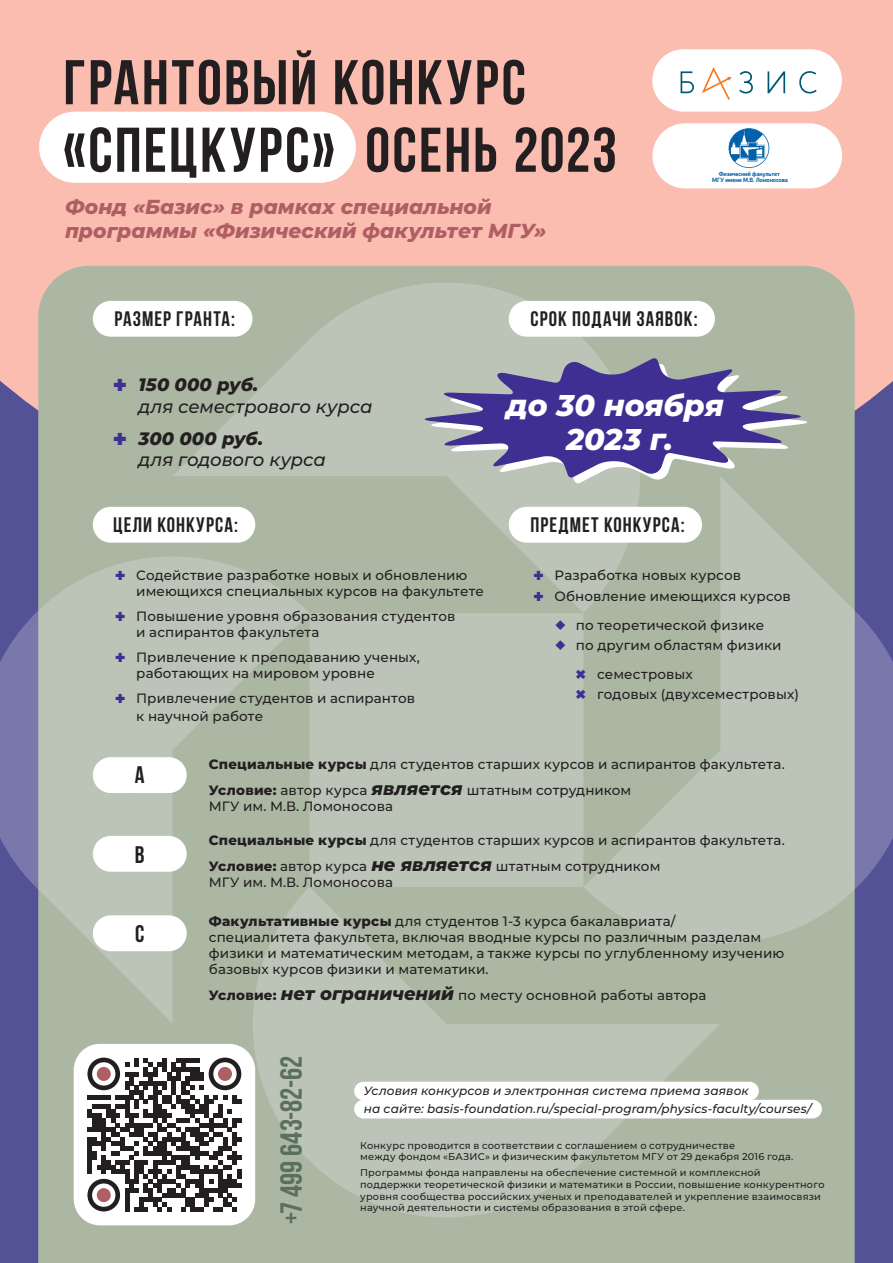
<style>
.page{position:relative;width:893px;height:1263px;background:#545296}
.page>*{position:absolute;margin:0;border:0;box-sizing:border-box;transform-origin:0 0}
.t1{font:700 63px/67.5px "Bebas Neue";letter-spacing:.035em;color:#231f20}
.Text_8{font:700 30.45px "Bebas Neue";color:#5a6f5c}
.Таблица_текст{font:italic 800 30px/34.5px "Montserrat";letter-spacing:-.005em;color:#fff;text-align:center}
.Таблица_текст-2{font:700 24px "Bebas Neue";color:#231f20}
.таблица_буллит_2{font:700 21px "Bebas Neue";letter-spacing:.045em;color:#231f20}
.Таблица_текст-3{font:700 21px "Bebas Neue";letter-spacing:.05em;color:#231f20}
.таблица_буллит_2-2{font:italic 800 20.25px/24.3px "Montserrat";color:#af5f63}
.t2{font:italic 500 18px/21.6px "Montserrat";letter-spacing:-.005em;color:#231f20}
.Text_8-2{font:500 13.5px/16.2px "Montserrat";letter-spacing:.005em;color:#231f20}
.Text_8-3{font:italic 500 12px/18px "Montserrat";letter-spacing:.005em;color:#231f20}
.Text_8-4{font:500 9.75px/11.7px "Montserrat";letter-spacing:.02em;color:#231f20}
.t3{font:700 6.15px/6.8px "PF Agora Sans Pro";letter-spacing:-.025em;color:#0161aa;text-align:center;scale:.93 1}
.s1{font-family:"PF Agora Sans Pro";font-weight:400;font-style:normal;color:#402f92}
.s2{font-weight:800}
.s3{font-family:"PF Agora Sans Pro";font-weight:400;color:#402f92}
.s4{color:#402f92}
.s5{font-weight:800;font-style:italic;font-size:18px}
</style>
<div class="page">
<div style="left:0;top:0;width:893px;height:411px;background:#fabdb0"></div>
<div style="left:38px;top:266px;width:817px;height:997px;background:#abb7a3"></div>
<svg style="left:173px;top:339px;width:137px;height:137px;background:#b3bdad"></svg>
<svg style="left:310px;top:264px;width:273px;height:212px;background:#b7c0b1"></svg>
<svg style="left:446px;top:339px;width:213px;height:274px;background:#b2bcab"></svg>
<svg style="left:720px;top:476px;width:137px;height:137px;background:#b1bbad"></svg>
<svg style="left:720px;top:613px;width:173px;height:274px;background:#a1a6b2"></svg>
<svg style="left:583px;top:750px;width:274px;height:212px;background:#b5bfb0"></svg>
<svg style="left:583px;top:1024px;width:137px;height:137px;background:#b3beae"></svg>
<svg style="left:310px;top:1024px;width:273px;height:212px;background:#b6c0b1"></svg>
<svg style="left:234px;top:887px;width:212px;height:274px;background:#b5bfb0"></svg>
<div style="left:310px;top:613px;width:273px;height:274px;background:#bbc4b7"></div>
<svg style="left:36px;top:887px;width:137px;height:137px;background:#b0baab"></svg>
<svg style="left:0;top:613px;width:173px;height:274px;background:#9ba0b1"></svg>
<svg style="left:36px;top:537px;width:274px;height:213px;background:#b5beb0"></svg>
<div style="left:39px;top:112px;width:317px;height:71px;background:#fff;border-radius:36px"></div>
<div style="left:509px;top:507px;width:193px;height:36px;background:#fff;border-radius:18px"></div>
<div style="left:93px;top:507px;width:162px;height:36px;background:#fff;border-radius:18px"></div>
<div style="left:93px;top:757px;width:94px;height:36px;background:#fff;border-radius:18px"></div>
<div style="left:93px;top:836px;width:94px;height:36px;background:#fff;border-radius:18px"></div>
<div style="left:93px;top:915px;width:94px;height:36px;background:#fff;border-radius:18px"></div>
<div style="left:509px;top:301px;width:206px;height:36px;background:#fff;border-radius:18px"></div>
<div style="left:93px;top:301px;width:159px;height:36px;background:#fff;border-radius:18px"></div>
<svg style="left:429px;top:363px;width:381px;height:121px;background:#b2bdac"></svg>
<svg style="left:422px;top:357px;width:381px;height:121px;background:#7c78a5"></svg>
<div style="left:652px;top:123px;width:190px;height:65px;background:#fff;border-radius:33px"></div>
<div style="left:652px;top:49px;width:190px;height:63px;background:#fff;border-radius:31px"></div>
<svg style="left:681px;top:71px;width:13px;height:22px"></svg>
<svg style="left:768px;top:71px;width:17px;height:22px"></svg>
<svg style="left:739px;top:71px;width:14px;height:23px"></svg>
<svg style="left:799px;top:71px;width:18px;height:23px"></svg>
<svg style="left:702px;top:67px;width:29px;height:32px"></svg>
<svg style="left:728px;top:128px;width:41px;height:40px"></svg>
<div style="left:354px;top:1082px;width:405px;height:18px;background:#fff;border-radius:9px"></div>
<div style="left:354px;top:1100px;width:468px;height:18px;background:#fff;border-radius:9px"></div>
<svg style="left:74px;top:1044px;width:181px;height:181px;background:#aaa9a9"></svg>
<div style="left:97px;top:1067px;width:14px;height:14px;background:#af5f63;border-radius:50%"></div>
<div style="left:218px;top:1067px;width:14px;height:14px;background:#af5f63;border-radius:50%"></div>
<div style="left:97px;top:1188px;width:14px;height:14px;background:#af5f63;border-radius:50%"></div>
<p class="t1" style="left:63px;top:48px;width:555px">ГРАНТОВЫЙ КОНКУРС «СПЕЦКУРС» осень 2023</p>
<p class="таблица_буллит_2-2" style="left:65px;top:193px;width:483px">Фонд «Базис» в рамках специальной программы «Физический факультет МГУ»</p>
<p class="t3" style="left:712px;top:170px;width:83px">Физический факультет<br>МГУ имени М.В. Ломоносова</p>
<p class="таблица_буллит_2" style="left:115px;top:307px;width:122px">размер гранта:</p>
<p class="таблица_буллит_2" style="left:531px;top:307px;width:169px">Срок подачи заявок:</p>
<p class="t2" style="left:139px;top:373px;width:235px;text-indent:-26px"><span class="s1">✚</span> <span class="s2">150 000 руб.<br></span>для семестрового курса</p>
<p class="t2" style="left:139px;top:427px;width:189px;text-indent:-26px"><span class="s1">✚</span> <span class="s2">300 000 руб.<br></span>для годового курса</p>
<p class="Таблица_текст" style="left:506px;top:386px;width:219px">до 30 ноября<br>2023 г.</p>
<p class="Таблица_текст-3" style="left:113px;top:513px;width:126px">Цели конкурса:</p>
<p class="Таблица_текст-3" style="left:531px;top:513px;width:156px">предмет конкурса:</p>
<p class="Text_8-2" style="left:136px;top:567px;width:349px;text-indent:-21px"><span class="s3">✚</span> Содействие разработке новых и обновлению имеющихся специальных курсов на факультете</p>
<p class="Text_8-2" style="left:136px;top:608px;width:321px;text-indent:-21px"><span class="s3">✚</span> Повышение уровня образования студентов и аспирантов факультета</p>
<p class="Text_8-2" style="left:136px;top:648px;width:285px;text-indent:-21px"><span class="s3">✚</span> Привлечение к преподаванию ученых, работающих на мировом уровне</p>
<p class="Text_8-2" style="left:136px;top:688px;width:280px;line-height:18px;text-indent:-21px"><span class="s3">✚</span> Привлечение студентов и аспирантов к научной работе</p>
<p class="Text_8-2" style="left:533px;top:567px;width:209px"><span class="s3">✚</span> Разработка новых курсов</p>
<p class="Text_8-2" style="left:533px;top:587px;width:259px"><span class="s3">✚</span> Обновление имеющихся курсов</p>
<p class="Text_8-2" style="left:555px;top:616px;width:211px"><span class="s4">○</span> по теоретической физике</p>
<p class="Text_8-2" style="left:555px;top:637px;width:228px"><span class="s4">○</span> по другим областям физики</p>
<p class="Text_8-2" style="left:576px;top:666px;width:119px"><span class="s3">✖</span> семестровых</p>
<p class="Text_8-2" style="left:576px;top:686px;width:224px"><span class="s3">✖</span> годовых (двухсеместровых)</p>
<p class="Таблица_текст-2" style="left:135px;top:762px;width:11px">А</p>
<p class="Таблица_текст-2" style="left:135px;top:841px;width:11px">b</p>
<p class="Таблица_текст-2" style="left:135px;top:921px;width:11px">C</p>
<p class="Text_8-2" style="left:209px;top:755px;width:577px"><span class="s2">Специальные курсы</span> для студентов старших курсов и аспирантов факультета.</p>
<p class="Text_8-2" style="left:209px;top:781px;width:424px"><span class="s2">Условие:</span> автор курса <span class="s5">является</span> штатным сотрудником<br>МГУ им. М.В. Ломоносова</p>
<p class="Text_8-2" style="left:209px;top:832px;width:577px"><span class="s2">Специальные курсы</span> для студентов старших курсов и аспирантов факультета.</p>
<p class="Text_8-2" style="left:209px;top:857px;width:453px"><span class="s2">Условие:</span> автор курса <span class="s5">не является</span> штатным сотрудником<br>МГУ им. М.В. Ломоносова</p>
<p class="Text_8-2" style="left:209px;top:912px;width:577px"><span class="s2">Факультативные курсы</span> для студентов 1-3 курса бакалавриата/<br>специалитета факультета, включая вводные курсы по различным разделам физики и математическим методам, а также курсы по углубленному изучению базовых курсов физики и математики.</p>
<p class="Text_8-2" style="left:209px;top:987px;width:499px"><span class="s2">Условие:</span> <span class="s5">нет ограничений</span> по месту основной работы автора</p>
<p class="Text_8" style="left:275px;top:1223px;width:169px;rotate:-90deg">+7 499 643-82-62</p>
<p class="Text_8-3" style="left:364px;top:1082px;width:449px">Условия конкурсов и электронная система приема заявок<br>на сайте: basis-foundation.ru/special-program/physics-faculty/courses/</p>
<p class="Text_8-4" style="left:360px;top:1139px;width:435px">Конкурс проводится в соответствии с соглашением о сотрудничестве<br>между фондом «БАЗИС» и физическим факультетом МГУ от 29 декабря 2016 года.</p>
<p class="Text_8-4" style="left:360px;top:1166px;width:466px">Программы фонда направлены на обеспечение системной и комплексной<br>поддержки теоретической физики и математики в России, повышение конкурентного уровня сообщества российских ученых и преподавателей и укрепление взаимосвязи научной деятельности и системы образования в этой сфере.</p>
</div>
